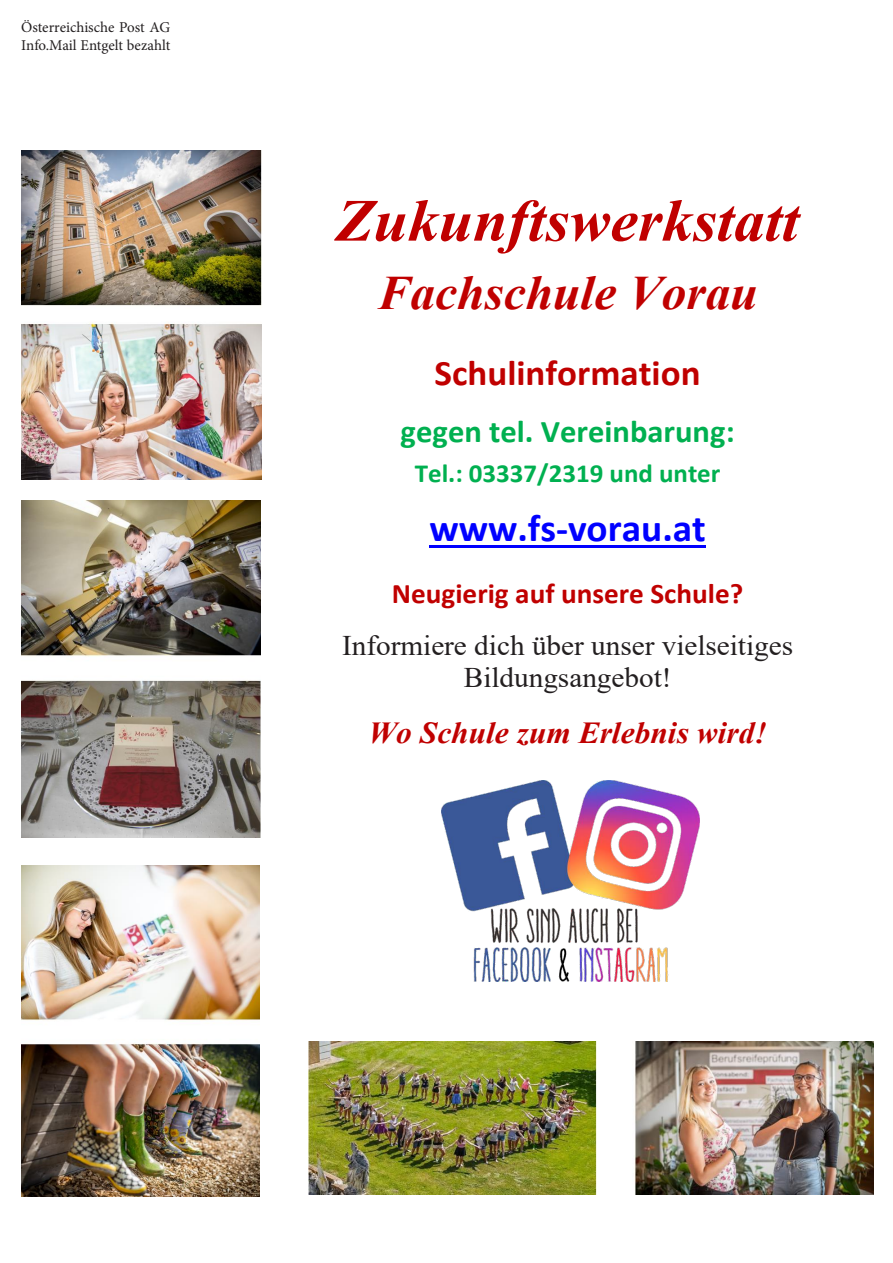
<style>
.page{position:relative;width:893px;height:1263px;background:#fff}
.page>*{position:absolute;margin:0;border:0;box-sizing:border-box;transform-origin:0 0}
.t1{font:italic 700 60px "Times New Roman";color:#c00000}
.t2{font:italic 700 48px "Times New Roman";color:#c00000}
.t3{font:700 38.25px "Calibri";color:#00f}
.t4{font:700 36px "Calibri";color:#c00000}
.t5{font:700 31.65px "Calibri";color:#00b050}
.t6{font:italic 700 30.45px "Times New Roman";color:#c00000}
.t7{font:28.35px/51.4px "Times New Roman";color:#231f20;text-align:center}
.t8{font:700 26.25px "Calibri";color:#00b050}
.t9{font:15px "Minion Pro";letter-spacing:-.005em;color:#231f20}
.s1{font-family:"Calibri";font-weight:700;color:#c00000}
</style>
<div class="page">
<img style="left:22px;top:150px;width:239px;height:330px">
<img style="left:22px;top:500px;width:239px;height:337px">
<img style="left:22px;top:865px;width:238px;height:331px">
<img style="left:308px;top:1042px;width:566px;height:153px">
<img style="left:441px;top:781px;width:258px;height:200px">
<hr style="left:429px;top:545px;width:277px;height:2px;background:#00f">
<p class="t9" style="left:21px;top:17px;width:151px">Österreichische Post AG</p>
<p class="t9" style="left:21px;top:35px;width:151px">Info.Mail Entgelt bezahlt</p>
<p class="t1" style="left:336px;top:179px;width:465px">Zukunftswerkstatt</p>
<p class="t2" style="left:377px;top:259px;width:382px">Fachschule Vorau</p>
<p class="t4" style="left:435px;top:348px;width:267px">Schulinformation</p>
<p class="t5" style="left:401px;top:409px;width:336px">gegen tel. Vereinbarung:</p>
<p class="t8" style="left:415px;top:454px;width:307px">Tel.: 03337/2319 und unter</p>
<p class="t3" style="left:429px;top:501px;width:278px">www.fs-vorau.at</p>
<p class="t7" style="left:342px;top:567px;width:452px"><span class="s1">Neugierig auf unsere Schule?<br></span>Informiere dich über unser vielseitiges</p>
<p class="t7" style="left:464px;top:651px;width:209px">Bildungsangebot!</p>
<p class="t6" style="left:368px;top:711px;width:400px">Wo Schule zum Erlebnis wird!</p>
</div>
